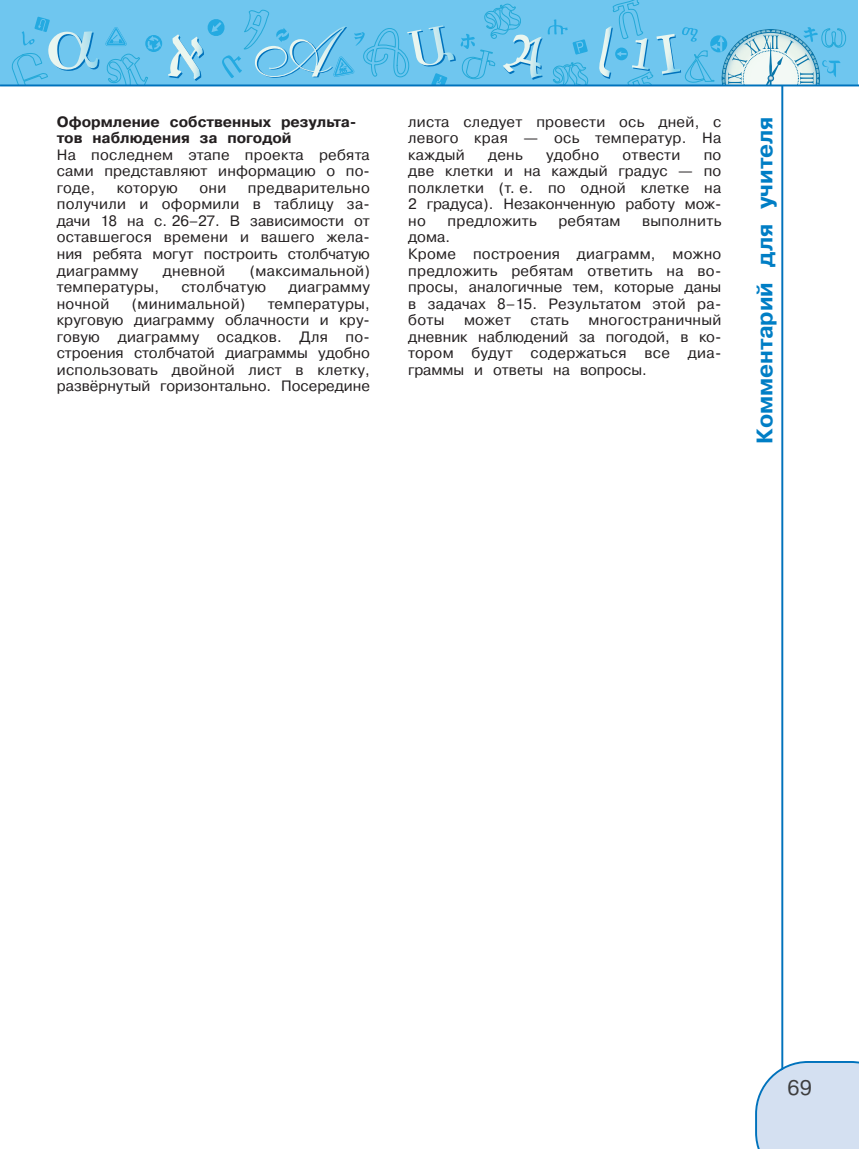
<style>
.page{position:relative;width:859px;height:1149px;background:#fff}
.page>*{position:absolute;margin:0;border:0;box-sizing:border-box;transform-origin:0 0}
.t1{font:22.5px "Pragmatica Bold AC";color:#007ec5}
.t2{font:21px "Pragmatica Book AC";color:#3e3e3f}
.t3{font:15px/16.5px "Pragmatica Book AC";letter-spacing:.02em;color:#231f20;text-align:justify}
.t4{font:15px/16.5px "Pragmatica Bold AC";color:#231f20}
</style>
<div class="page">
<hr style="left:781px;top:62px;width:2px;height:1036px;background:#0072bc">
<svg style="left:755px;top:1060px;width:104px;height:88px;background:#cfdef0"></svg>
<div style="left:0;top:0;width:857px;height:85px;background:#6fc6ef"></div>
<div style="left:145px;top:35px;width:17px;height:17px;background:#24aae1;border-radius:50%"></div>
<svg style="left:105px;top:27px;width:56px;height:57px"></svg>
<svg style="left:12px;top:17px;width:87px;height:67px"></svg>
<svg style="left:169px;top:3px;width:420px;height:81px"></svg>
<svg style="left:605px;top:0;width:241px;height:84px"></svg>
<img style="left:599px;top:26px;width:13px;height:51px">
<hr style="left:0;top:84px;width:859px;height:2px;background:#0072bc">
<p class="t4" style="left:57px;top:115px;width:301px">Оформление собственных результа&shy;тов наблюдения за погодой</p>
<p class="t3" style="left:57px;top:148px;width:315px">На последнем этапе проекта ребята сами представляют информацию о по&shy;годе,</p>
<p class="t3" style="left:57px;top:181px;width:315px;text-indent:191px">предварительно полу чили и оформили в таблицу за&shy;дачи 18 на с. 26–27. В зависимости от оставшегося времени и вашего жела&shy;ния ребята могут построить столбчатую диаграмму</p>
<p class="t3" style="left:117px;top:181px;width:63px">которую</p>
<p class="t3" style="left:200px;top:181px;width:28px">они</p>
<p class="t3" style="left:163px;top:263px;width:64px">дневной</p>
<p class="t3" style="left:250px;top:263px;width:122px">(максимальной)</p>
<p class="t3" style="left:57px;top:280px;width:104px">температуры,</p>
<p class="t3" style="left:181px;top:280px;width:86px">столбчатую</p>
<p class="t3" style="left:288px;top:280px;width:83px">диаграмму</p>
<p class="t3" style="left:57px;top:296px;width:54px">ночной</p>
<p class="t3" style="left:132px;top:296px;width:115px">(минимальной)</p>
<p class="t3" style="left:57px;top:296px;width:315px;text-indent:211px">температуры, круговую диаграмму облачности и кру&shy;говую диаграмму осадков. Для по&shy;строения столбчатой диаграммы удобно использовать двойной лист в клетку, развёрнутый горизонтально. Посередине</p>
<p class="t3" style="left:408px;top:115px;width:315px">листа следует провести ось дней, с левого края — ось температур. На каждый</p>
<p class="t3" style="left:488px;top:148px;width:36px">день</p>
<p class="t3" style="left:546px;top:148px;width:55px">удобно</p>
<p class="t3" style="left:622px;top:148px;width:60px">отвести</p>
<p class="t3" style="left:408px;top:148px;width:315px;text-indent:295px">по две клетки и на каждый градус — по полклетки (т. е. по одной клетке на 2 градуса). Незаконченную работу мож&shy;но</p>
<p class="t3" style="left:447px;top:214px;width:91px">предложить</p>
<p class="t3" style="left:558px;top:214px;width:64px">ребятам</p>
<p class="t3" style="left:642px;top:214px;width:81px">выполнить</p>
<p class="t3" style="left:408px;top:230px;width:315px;text-align:left">дома.<br>Кроме построения диаграмм, можно предложить ребятам ответить на во&shy;просы, аналогичные тем, которые даны в задачах 8–15. Результатом этой ра&shy;боты</p>
<p class="t3" style="left:408px;top:313px;width:315px;text-indent:180px">многостраничный дневник наблюдений за погодой, в ко&shy;тором будут содержаться все диа&shy;граммы и ответы на вопросы.</p>
<p class="t3" style="left:464px;top:313px;width:49px">может</p>
<p class="t3" style="left:531px;top:313px;width:40px">стать</p>
<h1 class="t1" style="left:757px;top:443px;width:329px;rotate:-90deg">Комментарий для учителя</h1>
<h2 class="t2" style="left:787px;top:1079px;width:26px">69</h2>
</div>
